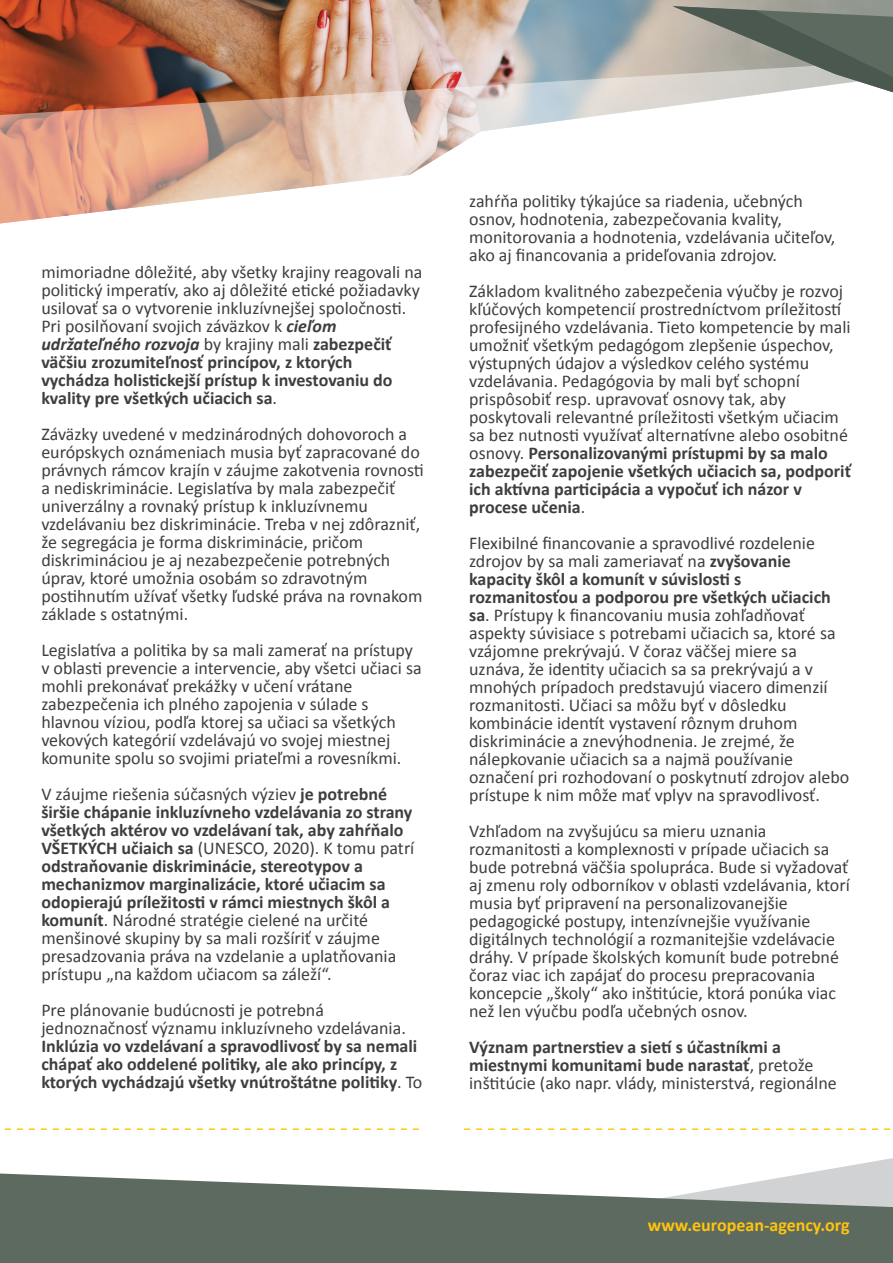
<style>
.page{position:relative;width:893px;height:1263px;background:#fff}
.page>*{position:absolute;margin:0;border:0;box-sizing:border-box;transform-origin:0 0}
.t1{font:18px/18px "Calibri";color:#3e3e3f}
.t2{font:700 18px/18px "Calibri";color:#3e3e3f}
.t3{font:700 18px "Calibri";color:#fec40e}
.s1{font-weight:700;font-style:italic}
.s2{font-weight:700}
.s3{font-weight:400}
</style>
<div class="page">
<svg style="left:4px;top:1128px;width:415px;height:2px"></svg>
<svg style="left:464px;top:1128px;width:427px;height:2px"></svg>
<img style="left:0;top:0;width:893px;height:61px">
<svg style="left:0;top:61px;width:893px;height:163px"></svg>
<svg style="left:672px;top:6px;width:221px;height:86px;background:#8d9189"></svg>
<svg style="left:808px;top:1158px;width:85px;height:15px"></svg>
<svg style="left:0;top:1173px;width:893px;height:90px;background:#79837b"></svg>
<p class="t1" style="left:41px;top:262px;width:383px">mimoriadne dôležité, aby všetky krajiny reagovali na politický imperatív, ako aj dôležité etické požiadavky usilovať sa o vytvorenie inkluzívnejšej spoločnosti.<br>Pri posilňovaní svojich záväzkov k <span class="s1">cieľom udržateľného rozvoja</span> by krajiny mali <span class="s2">zabezpečiť väčšiu zrozumiteľnosť princípov, z ktorých vychádza holistickejší prístup k investovaniu do kvality pre všetkých učiacich sa</span>.</p>
<p class="t1" style="left:41px;top:424px;width:384px">Záväzky uvedené v medzinárodných dohovoroch a európskych oznámeniach musia byť zapracované do právnych rámcov krajín v záujme zakotvenia rovnosti a nediskriminácie. Legislatíva by mala zabezpečiť univerzálny a rovnaký prístup k inkluzívnemu vzdelávaniu bez diskriminácie. Treba v nej zdôrazniť, že segregácia je forma diskriminácie, pričom diskrimináciou je aj nezabezpečenie potrebných úprav, ktoré umožnia osobám so zdravotným postihnutím užívať všetky ľudské práva na rovnakom základe s ostatnými.</p>
<p class="t1" style="left:41px;top:640px;width:382px">Legislatíva a politika by sa mali zamerať na prístupy v oblasti prevencie a intervencie, aby všetci učiaci sa mohli prekonávať prekážky v učení vrátane zabezpečenia ich plného zapojenia v súlade s hlavnou víziou, podľa ktorej sa učiaci sa všetkých vekových kategórií vzdelávajú vo svojej miestnej komunite spolu so svojimi priateľmi a rovesníkmi.</p>
<p class="t2" style="left:41px;top:784px;width:375px"><span class="s3">V záujme riešenia súčasných výziev</span> je potrebné širšie chápanie inkluzívneho vzdelávania zo strany všetkých aktérov vo vzdelávaní tak, aby zahŕňalo VŠETKÝCH učiaich sa <span class="s3">(UNESCO, 2020). K tomu patrí </span>odstraňovanie diskriminácie, stereotypov a mechanizmov marginalizácie, ktoré učiacim sa odopierajú príležitosti v rámci miestnych škôl a komunít<span class="s3">. Národné stratégie cielené na určité menšinové skupiny by sa mali rozšíriť v záujme presadzovania práva na vzdelanie a uplatňovania prístupu „na každom učiacom sa záleží“.</span></p>
<p class="t2" style="left:41px;top:1000px;width:383px"><span class="s3">Pre plánovanie budúcnosti je potrebná jednoznačnosť významu inkluzívneho vzdelávania.<br></span>Inklúzia vo vzdelávaní a spravodlivosť by sa nemali chápať ako oddelené politiky, ale ako princípy, z ktorých vychádzajú všetky vnútroštátne politiky<span class="s3">. To</span></p>
<p class="t1" style="left:469px;top:191px;width:368px">zahŕňa politiky týkajúce sa riadenia, učebných osnov, hodnotenia, zabezpečovania kvality, monitorovania a hodnotenia, vzdelávania učiteľov, ako aj financovania a prideľovania zdrojov.</p>
<p class="t1" style="left:469px;top:281px;width:384px">Základom kvalitného zabezpečenia výučby je rozvoj kľúčových kompetencií prostredníctvom príležitostí profesijného vzdelávania. Tieto kompetencie by mali umožniť všetkým pedagógom zlepšenie úspechov, výstupných údajov a výsledkov celého systému vzdelávania. Pedagógovia by mali byť schopní prispôsobiť resp. upravovať osnovy tak, aby poskytovali relevantné príležitosti všetkým učiacim sa bez nutnosti využívať alternatívne alebo osobitné osnovy. <span class="s2">Personalizovanými prístupmi by sa malo zabezpečiť zapojenie všetkých učiacich sa, podporiť ich aktívna participácia a vypočuť ich názor v procese učenia</span>.</p>
<p class="t1" style="left:469px;top:533px;width:382px">Flexibilné financovanie a spravodlivé rozdelenie zdrojov by sa mali zameriavať na <span class="s2">zvyšovanie kapacity škôl a komunít v súvislosti s rozmanitosťou a podporou pre všetkých učiacich sa</span>. Prístupy k financovaniu musia zohľadňovať aspekty súvisiace s potrebami učiacich sa, ktoré sa vzájomne prekrývajú. V čoraz väčšej miere sa uznáva, že identity učiacich sa sa prekrývajú a v mnohých prípadoch predstavujú viacero dimenzií rozmanitosti. Učiaci sa môžu byť v dôsledku kombinácie identít vystavení rôznym druhom diskriminácie a znevýhodnenia. Je zrejmé, že nálepkovanie učiacich sa a najmä používanie označení pri rozhodovaní o poskytnutí zdrojov alebo prístupe k nim môže mať vplyv na spravodlivosť.</p>
<p class="t1" style="left:469px;top:821px;width:382px">Vzhľadom na zvyšujúcu sa mieru uznania rozmanitosti a komplexnosti v prípade učiacich sa bude potrebná väčšia spolupráca. Bude si vyžadovať aj zmenu roly odborníkov v oblasti vzdelávania, ktorí musia byť pripravení na personalizovanejšie pedagogické postupy, intenzívnejšie využívanie digitálnych technológií a rozmanitejšie vzdelávacie dráhy. V prípade školských komunít bude potrebné čoraz viac ich zapájať do procesu prepracovania koncepcie „školy“ ako inštitúcie, ktorá ponúka viac než len výučbu podľa učebných osnov.</p>
<p class="t2" style="left:469px;top:1037px;width:369px">Význam partnerstiev a sietí s účastníkmi a miestnymi komunitami bude narastať<span class="s3">, pretože inštitúcie (ako napr. vlády, ministerstvá, regionálne</span></p>
<p class="t3" style="left:648px;top:1213px;width:203px">www.european-agency.org</p>
</div>
